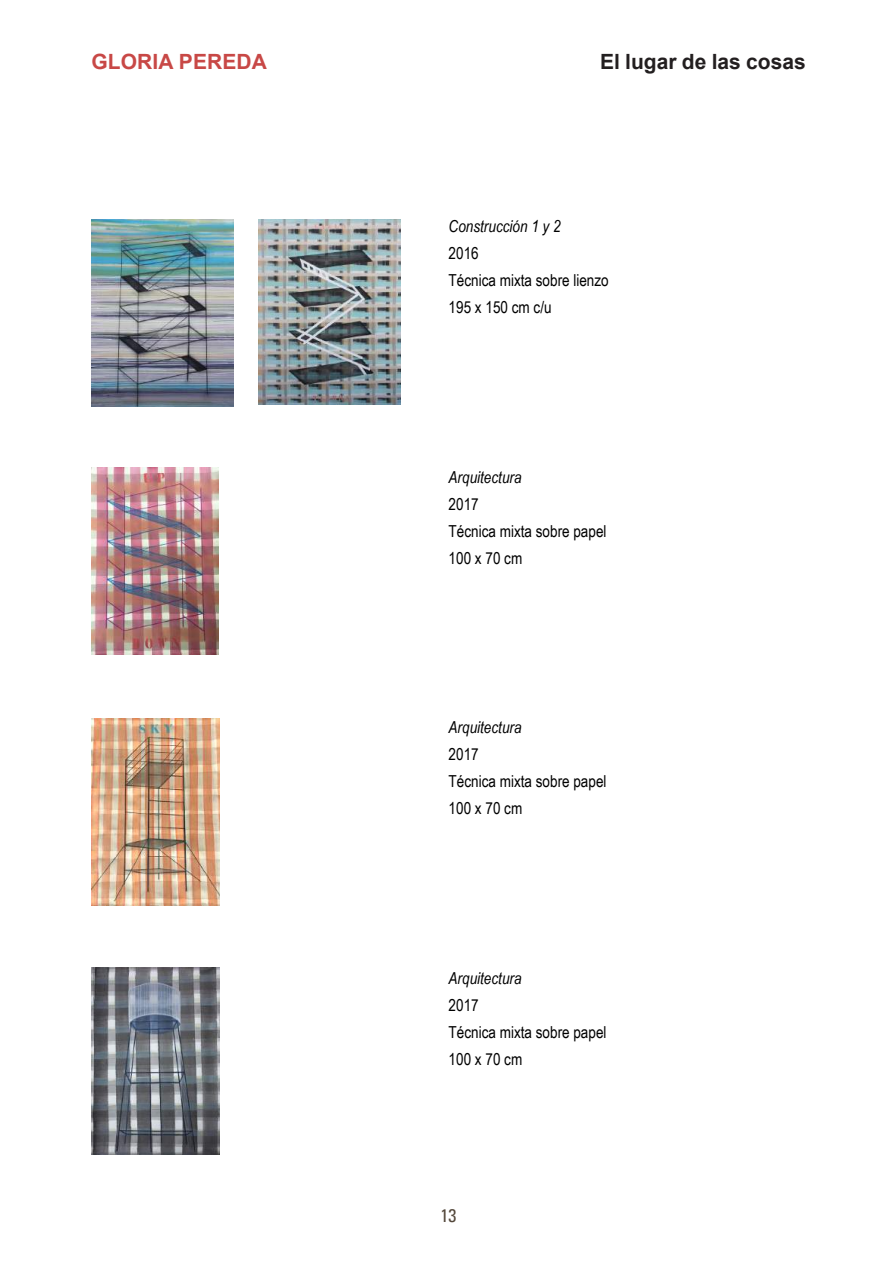
<style>
.page{position:relative;width:893px;height:1263px;background:#fff}
.page>*{position:absolute;margin:0;border:0;box-sizing:border-box;transform-origin:0 0}
.t1{font:700 21px "Arial";color:#231f20}
.t2{font:700 21px "Arial";letter-spacing:.005em;color:#c84846}
.t3{font:condensed 18px "Univers";color:#53473a}
.t4{font:16.5px/27px "Arial Narrow";color:#000}
.t5{font:italic 16.5px "Arial Narrow";color:#000}
</style>
<div class="page">
<img style="left:91px;top:219px;width:143px;height:187px">
<img style="left:92px;top:468px;width:127px;height:187px">
<img style="left:92px;top:719px;width:127px;height:187px">
<img style="left:258px;top:219px;width:143px;height:185px">
<img style="left:92px;top:967px;width:127px;height:187px">
<p class="t2" style="left:91px;top:48px;width:177px">GLORIA PEREDA</p>
<p class="t1" style="left:600px;top:48px;width:207px">El lugar de las cosas</p>
<p class="t5" style="left:449px;top:215px;width:114px">Construcción 1 y 2</p>
<p class="t4" style="left:449px;top:239px;width:162px">2016<br>Técnica mixta sobre lienzo<br>195 x 150 cm c/u</p>
<p class="t5" style="left:449px;top:466px;width:74px">Arquitectura</p>
<p class="t4" style="left:449px;top:490px;width:159px">2017<br>Técnica mixta sobre papel<br>100 x 70 cm</p>
<p class="t5" style="left:449px;top:716px;width:74px">Arquitectura</p>
<p class="t4" style="left:449px;top:740px;width:159px">2017<br>Técnica mixta sobre papel<br>100 x 70 cm</p>
<p class="t5" style="left:449px;top:967px;width:74px">Arquitectura</p>
<p class="t4" style="left:449px;top:991px;width:159px">2017<br>Técnica mixta sobre papel<br>100 x 70 cm</p>
<p class="t3" style="left:441px;top:1204px;width:17px">13</p>
</div>
